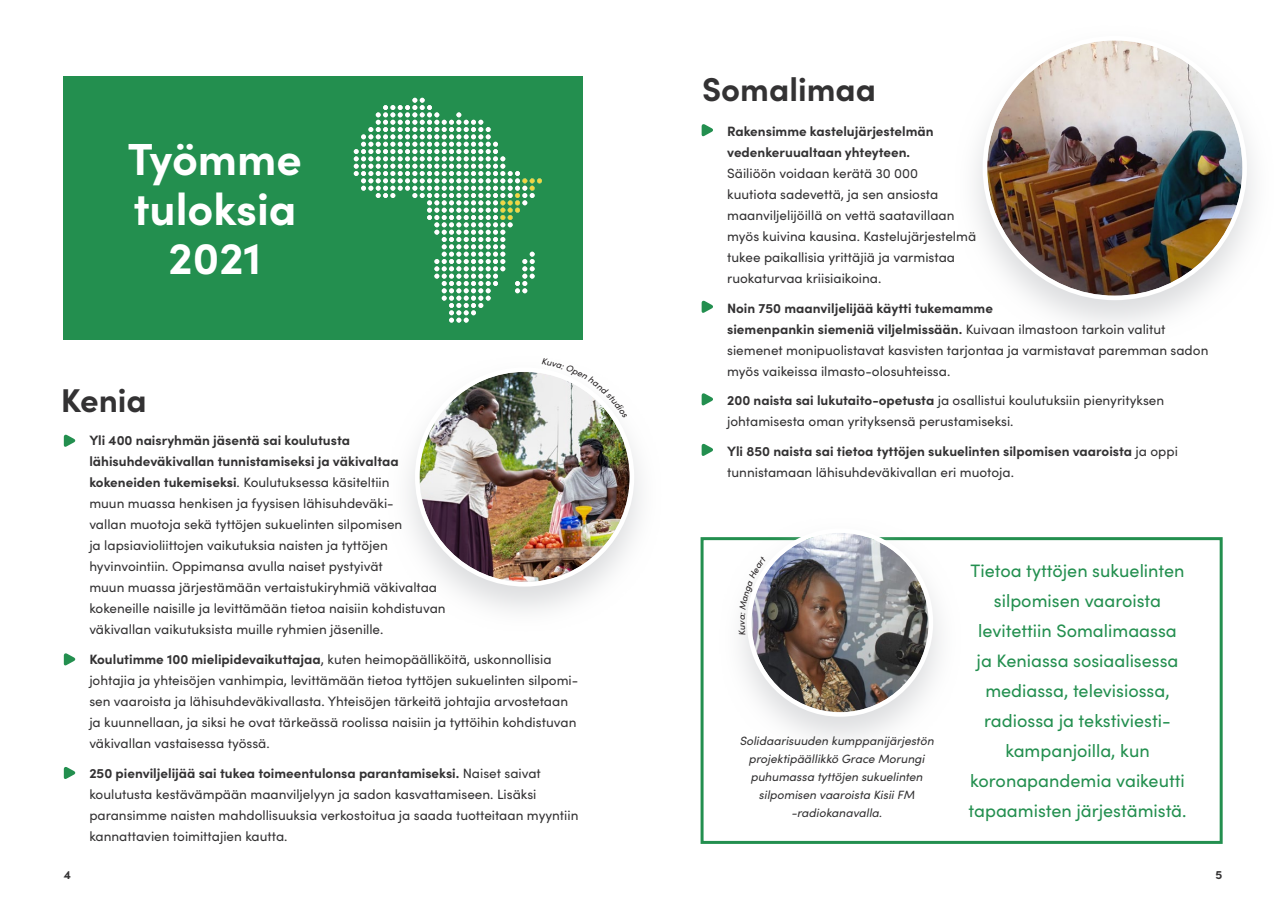
<style>
.page{position:relative;width:1285px;height:919px;background:#fff}
.page>*{position:absolute;margin:0;border:0;box-sizing:border-box;transform-origin:0 0}
.Pääotsikko{font:700 45px/49.5px "Sofia Pro";color:#fff;text-align:center}
.Leipäteksti{font:700 33px "Sofia Pro";color:#333233}
.Leipäteksti-2{font:18px/30px "Sofia Pro";color:#238f4f;text-align:center}
.Leipäteksti-3{font:13.5px/21px "Sofia Pro";color:#333233}
.Leipäteksti-4{font:700 13.5px/21px "Sofia Pro";color:#333233}
.Kuva{font:italic 12px/18px "Sofia Pro";color:#333233;text-align:center}
.t1{font:700 12px "Sofia Pro";color:#333233}
.s1{font-weight:700}
.s2{font-weight:400}
</style>
<div class="page">
<div style="left:64px;top:77px;width:519px;height:263px;background:#238f4f"></div>
<div style="left:700px;top:537px;width:522px;height:306px;background:#fff;border:3px solid #238f4f"></div>
<svg style="left:408px;top:372px;width:233px;height:239px"></svg>
<img style="left:419px;top:372px;width:210px;height:210px;border-radius:105px">
<svg style="left:975px;top:106px;width:279px;height:219px"></svg>
<img style="left:986px;top:40px;width:256px;height:256px;border-radius:128px">
<svg style="left:719px;top:537px;width:241px;height:203px"></svg>
<img style="left:751px;top:533px;width:177px;height:179px">
<svg style="left:354px;top:98px;width:188px;height:224px"></svg>
<svg style="left:64px;top:434px;width:12px;height:13px"></svg>
<svg style="left:64px;top:653px;width:12px;height:12px"></svg>
<svg style="left:64px;top:767px;width:12px;height:12px"></svg>
<svg style="left:701px;top:124px;width:12px;height:13px"></svg>
<svg style="left:701px;top:300px;width:12px;height:13px"></svg>
<svg style="left:701px;top:393px;width:12px;height:13px"></svg>
<svg style="left:701px;top:443px;width:12px;height:13px"></svg>
<svg style="left:542px;top:372px;width:85px;height:46px"></svg>
<svg style="left:738px;top:556px;width:28px;height:79px"></svg>
<p class="Pääotsikko" style="left:128px;top:131px;width:175px">Työmme tuloksia<br>2021</p>
<p class="Leipäteksti" style="left:61px;top:374px;width:87px">Kenia</p>
<p class="Leipäteksti-3" style="left:89px;top:429px;width:358px"><span class="s1">Yli 400 naisryhmän jäsentä sai koulutusta lähisuhdeväkivallan tunnistamiseksi ja väkivaltaa kokeneiden tukemiseksi</span>. Koulutuksessa käsiteltiin<br>muun muassa henkisen ja fyysisen lähisuhdeväki-<br>vallan muotoja sekä tyttöjen sukuelinten silpomisen<br>ja lapsiavioliittojen vaikutuksia naisten ja tyttöjen hyvinvointiin. Oppimansa avulla naiset pystyivät<br>muun muassa järjestämään vertaistukiryhmiä väkivaltaa kokeneille naisille ja levittämään tietoa naisiin kohdistuvan väkivallan vaikutuksista muille ryhmien jäsenille.</p>
<p class="Leipäteksti-3" style="left:89px;top:648px;width:490px"><span class="s1">Koulutimme 100 mielipidevaikuttajaa</span>, kuten heimopäälliköitä, uskonnollisia johtajia ja yhteisöjen vanhimpia, levittämään tietoa tyttöjen sukuelinten silpomi&shy;sen vaaroista ja lähisuhdeväkivallasta. Yhteisöjen tärkeitä johtajia arvostetaan ja kuunnellaan, ja siksi he ovat tärkeässä roolissa naisiin ja tyttöihin kohdistuvan väkivallan vastaisessa työssä.</p>
<p class="Leipäteksti-3" style="left:89px;top:761px;width:490px"><span class="s1">250 pienviljelijää sai tukea toimeentulonsa parantamiseksi.</span> Naiset saivat koulutusta kestävämpään maanviljelyyn ja sadon kasvattamiseen. Lisäksi paransimme naisten mahdollisuuksia verkostoitua ja saada tuotteitaan myyntiin kannattavien toimittajien kautta.</p>
<p class="Leipäteksti" style="left:702px;top:64px;width:175px">Somalimaa</p>
<p class="Leipäteksti-3" style="left:727px;top:120px;width:250px"><span class="s1">Rakensimme kastelujärjestelmän vedenkeruualtaan yhteyteen.<br></span>Säiliöön voidaan kerätä 30 000<br>kuutiota sadevettä, ja sen ansiosta maanviljelijöillä on vettä saatavillaan myös kuivina kausina. Kastelujärjestelmä tukee paikallisia yrittäjiä ja varmistaa ruokaturvaa kriisiaikoina.</p>
<p class="Leipäteksti-3" style="left:727px;top:297px;width:482px"><span class="s1">Noin 750 maanviljelijää käytti tukemamme<br>siemenpankin siemeniä viljelmissään.</span> Kuivaan ilmastoon tarkoin valitut siemenet monipuolistavat kasvisten tarjontaa ja varmistavat paremman sadon myös vaikeissa ilmasto-olosuhteissa.</p>
<p class="Leipäteksti-3" style="left:727px;top:389px;width:438px"><span class="s1">200 naista sai lukutaito-opetusta</span> ja osallistui koulutuksiin pienyrityksen johtamisesta oman yrityksensä perustamiseksi.</p>
<p class="Leipäteksti-4" style="left:727px;top:439px;width:452px">Yli 850 naista sai tietoa tyttöjen sukuelinten silpomisen vaaroista <span class="s2">ja oppi tunnistamaan lähisuhdeväkivallan eri muotoja.</span></p>
<p class="Kuva" style="left:740px;top:731px;width:196px">Solidaarisuuden kumppanijärjestön projektipäällikkö Grace Morungi puhumassa tyttöjen sukuelinten silpomisen vaaroista Kisii FM -radiokanavalla.</p>
<p class="Leipäteksti-2" style="left:968px;top:554px;width:219px">Tietoa tyttöjen sukuelinten silpomisen vaaroista levitettiin Somalimaassa ja Keniassa sosiaalisessa mediassa, televisiossa, radiossa ja tekstiviesti&shy;kampanjoilla, kun koronapandemia vaikeutti tapaamisten järjestämistä.</p>
<p class="t1" style="left:64px;top:865px;width:9px">4</p>
<p class="t1" style="left:1215px;top:865px;width:8px">5</p>
</div>
